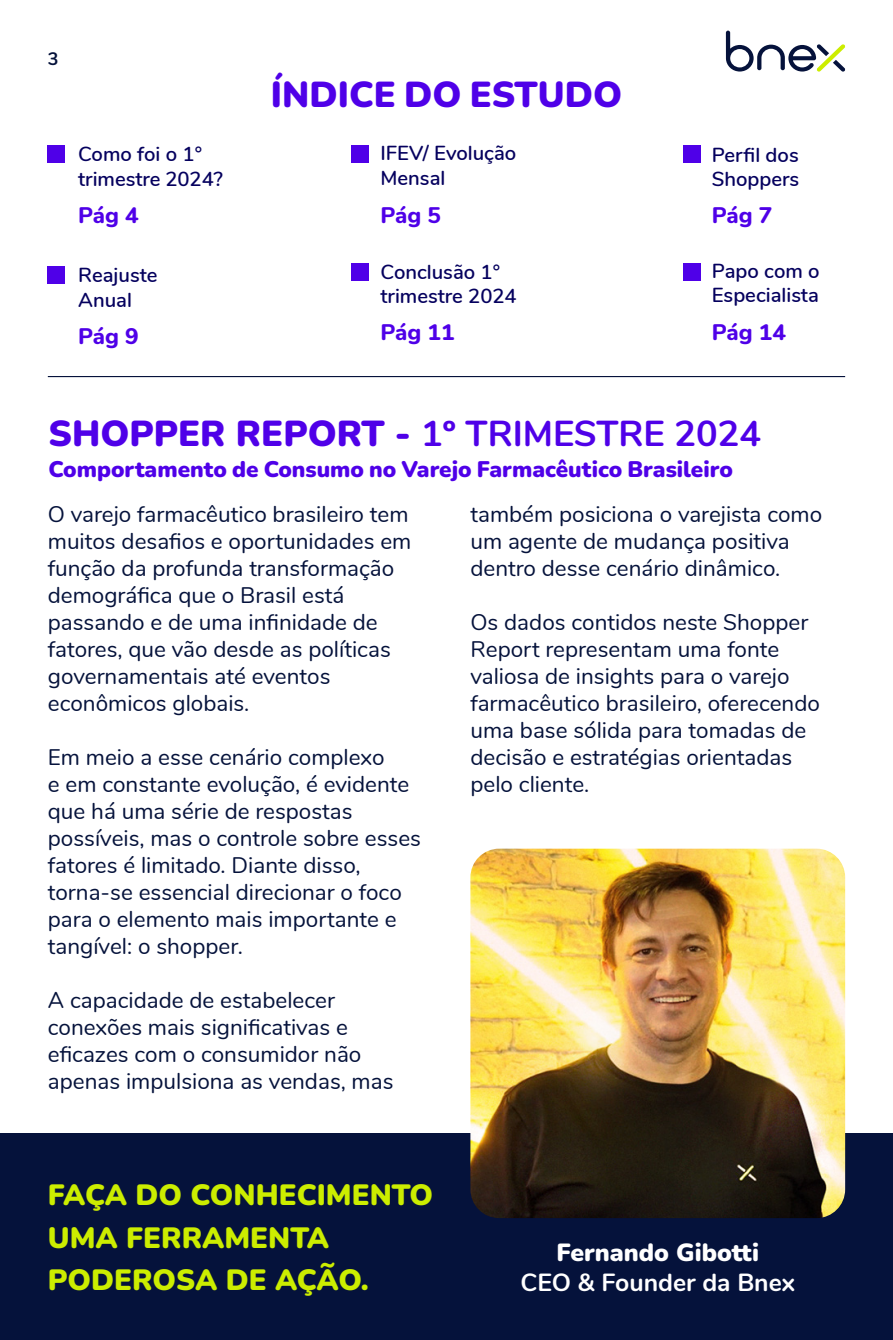
<style>
.page{position:relative;width:893px;height:1340px;background:#fff}
.page>*{position:absolute;margin:0;border:0;box-sizing:border-box;transform-origin:0 0}
.t1{font:700 36px "Nunito";color:#4f00e8}
.t2{font:900 36px "Nunito";color:#4f00e8}
.t3{font:900 29.25px/42.8px "Nunito";color:#cced00}
.t4{font:700 24.75px "Nunito";color:#fff}
.t5{font:900 24.75px "Nunito";color:#fff}
.t6{font:22.5px/27px "Nunito";color:#05123b}
.t7{font:900 22.5px "Nunito";color:#4f00e8}
.t8{font:800 22.5px "Nunito";color:#4f00e8}
.t9{font:600 20.25px/24.8px "Nunito";color:#05005e}
.t10{font:700 18px "Nunito";color:#05123b}
.s1{font-weight:900}
</style>
<div class="page">
<div style="left:0;top:1133px;width:893px;height:206px;background:#05123b"></div>
<img style="left:470px;top:848px;width:375px;height:370px">
<hr style="left:48px;top:376px;width:797px;height:1px;background:#05123b">
<div style="left:48px;top:145px;width:17px;height:18px;background:#4f00e8"></div>
<div style="left:352px;top:263px;width:17px;height:17px;background:#4f00e8"></div>
<div style="left:352px;top:145px;width:17px;height:18px;background:#4f00e8"></div>
<div style="left:683px;top:263px;width:17px;height:17px;background:#4f00e8"></div>
<div style="left:683px;top:145px;width:17px;height:18px;background:#4f00e8"></div>
<div style="left:48px;top:267px;width:17px;height:17px;background:#4f00e8"></div>
<svg style="left:726px;top:31px;width:119px;height:41px"></svg>
<p class="t10" style="left:48px;top:45px;width:12px">3</p>
<h1 class="t2" style="left:271px;top:69px;width:353px">ÍNDICE DO ESTUDO</h1>
<p class="t9" style="left:78px;top:141px;width:146px">Como foi o 1° trimestre 2024?</p>
<p class="t9" style="left:380px;top:139px;width:137px">IFEV/ Evolução<br>Mensal</p>
<p class="t8" style="left:78px;top:198px;width:62px">Pág 4</p>
<p class="t8" style="left:380px;top:198px;width:62px">Pág 5</p>
<p class="t9" style="left:78px;top:261px;width:81px">Reajuste<br>Anual</p>
<p class="t9" style="left:380px;top:258px;width:138px">Conclusão 1° trimestre 2024</p>
<p class="t8" style="left:78px;top:319px;width:62px">Pág 9</p>
<p class="t8" style="left:380px;top:315px;width:76px">Pág 11</p>
<p class="t9" style="left:712px;top:141px;width:89px">Perfil dos<br>Shoppers</p>
<p class="t8" style="left:712px;top:198px;width:62px">Pág 7</p>
<p class="t9" style="left:712px;top:257px;width:109px">Papo com o<br>Especialista</p>
<p class="t8" style="left:712px;top:315px;width:76px">Pág 14</p>
<h1 class="t1" style="left:49px;top:407px;width:714px"><span class="s1">SHOPPER REPORT -</span> 1º TRIMESTRE 2024</h1>
<p class="t7" style="left:49px;top:453px;width:686px">Comportamento de Consumo no Varejo Farmacêutico Brasileiro</p>
<p class="t6" style="left:470px;top:499px;width:353px">também posiciona o varejista como um agente de mudança positiva dentro desse cenário dinâmico.</p>
<p class="t6" style="left:470px;top:607px;width:351px">Os dados contidos neste Shopper<br>Report representam uma fonte valiosa de insights para o varejo farmacêutico brasileiro, oferecendo uma base sólida para tomadas de decisão e estratégias orientadas pelo cliente.</p>
<p class="t6" style="left:48px;top:499px;width:365px">O varejo farmacêutico brasileiro tem muitos desafios e oportunidades em função da profunda transformação demográfica que o Brasil está passando e de uma infinidade de fatores, que vão desde as políticas governamentais até eventos econômicos globais.</p>
<p class="t6" style="left:48px;top:742px;width:375px">Em meio a esse cenário complexo<br>e em constante evolução, é evidente que há uma série de respostas possíveis, mas o controle sobre esses fatores é limitado. Diante disso, torna-se essencial direcionar o foco para o elemento mais importante e tangível: o shopper.</p>
<p class="t6" style="left:48px;top:985px;width:347px">A capacidade de estabelecer conexões mais significativas e eficazes com o consumidor não apenas impulsiona as vendas, mas</p>
<h2 class="t3" style="left:48px;top:1172px;width:387px">FAÇA DO CONHECIMENTO<br>UMA FERRAMENTA<br>PODEROSA DE AÇÃO.</h2>
<p class="t5" style="left:556px;top:1234px;width:204px">Fernando Gibotti</p>
<p class="t4" style="left:521px;top:1263px;width:276px">CEO &amp; Founder da Bnex</p>
</div>
